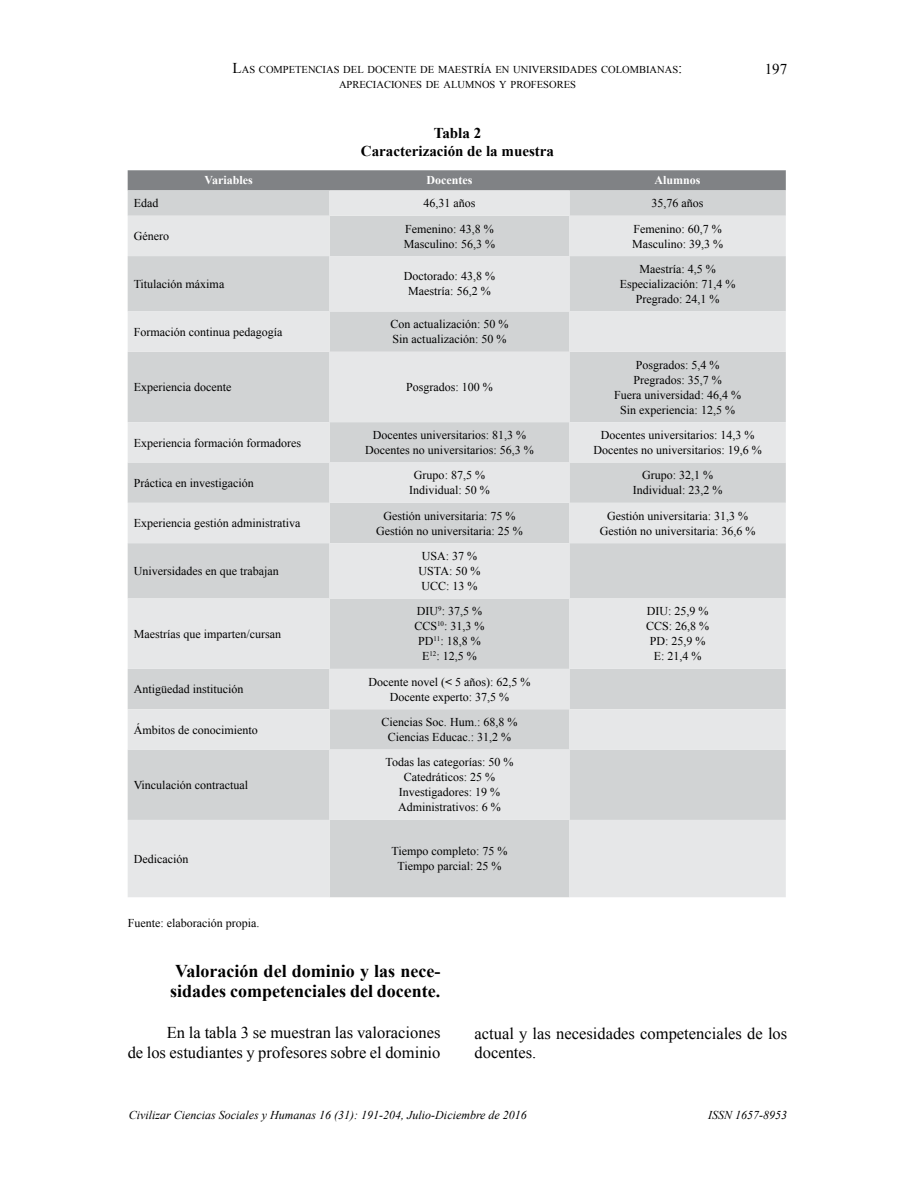
<style>
.page{position:relative;width:915px;height:1191px;background:#fff}
.page>*{position:absolute;margin:0;border:0;box-sizing:border-box;transform-origin:0 0}
.t1{font:700 18px/20.1px "Times New Roman";color:#000}
.t2{font:16.5px/19.8px "Times New Roman";color:#000;text-align:right}
.t3{font:700 15px/18px "Times New Roman";color:#000;text-align:center}
.t4{font:15px "Times New Roman";color:#000}
.t5{font:12px/15px "Times New Roman";color:#000;text-align:center}
.t6{font:italic 12px "Times New Roman";color:#000}
.t7{font:700 12px "Times New Roman";color:#fff}
.t8{font:10.5px/15px "Times New Roman";color:#000;text-align:center}
.s1{font-size:15px}
.s2{font-weight:700}
</style>
<div class="page">
<div style="left:128px;top:170px;width:657px;height:20px;background:#808285"></div>
<svg style="left:128px;top:190px;width:657px;height:707px;fill:#e6e7e8"></svg>
<p class="t8" style="left:232px;top:62px;width:451px"><span class="s1">L</span>AS COMPETENCIAS DEL DOCENTE DE MAESTRÍA EN UNIVERSIDADES COLOMBIANAS<span class="s1">:<br></span>APRECIACIONES DE ALUMNOS Y PROFESORES</p>
<p class="t3" style="left:361px;top:123px;width:194px">Tabla 2<br>Caracterización de la muestra</p>
<p class="t7" style="left:204px;top:172px;width:50px">Variables</p>
<p class="t7" style="left:426px;top:172px;width:47px">Docentes</p>
<p class="t7" style="left:654px;top:172px;width:48px">Alumnos</p>
<p class="t5" style="left:134px;top:195px;width:26px">Edad</p>
<p class="t5" style="left:423px;top:195px;width:53px">46,31 años</p>
<p class="t5" style="left:651px;top:195px;width:53px">35,76 años</p>
<p class="t5" style="left:134px;top:228px;width:37px">Género</p>
<p class="t5" style="left:404px;top:221px;width:92px;text-align:left">Femenino: 43,8 %<br>Masculino: 56,3 %</p>
<p class="t5" style="left:632px;top:221px;width:92px;text-align:left">Femenino: 60,7 %<br>Masculino: 39,3 %</p>
<p class="t5" style="left:134px;top:276px;width:92px">Titulación máxima</p>
<p class="t5" style="left:404px;top:269px;width:92px">Doctorado: 43,8 %<br>Maestría: 56,2 %</p>
<p class="t5" style="left:619px;top:261px;width:117px">Maestría: 4,5 %<br>Especialización: 71,4 %<br>Pregrado: 24,1 %</p>
<p class="t5" style="left:134px;top:324px;width:150px">Formación continua pedagogía</p>
<p class="t5" style="left:390px;top:316px;width:119px;text-align:left">Con actualización: 50 %<br>Sin actualización: 50 %</p>
<p class="t5" style="left:134px;top:379px;width:99px">Experiencia docente</p>
<p class="t5" style="left:406px;top:379px;width:88px">Posgrados: 100 %</p>
<p class="t5" style="left:614px;top:357px;width:128px">Posgrados: 5,4 %<br>Pregrados: 35,7 %<br>Fuera universidad: 46,4 %<br>Sin experiencia: 12,5 %</p>
<p class="t4" style="left:764px;top:59px;width:24px">197</p>
<p class="t5" style="left:134px;top:435px;width:169px">Experiencia formación formadores</p>
<p class="t5" style="left:365px;top:427px;width:170px">Docentes universitarios: 81,3 %<br>Docentes no universitarios: 56,3 %</p>
<p class="t5" style="left:593px;top:427px;width:170px">Docentes universitarios: 14,3 %<br>Docentes no universitarios: 19,6 %</p>
<p class="t5" style="left:134px;top:475px;width:121px">Práctica en investigación</p>
<p class="t5" style="left:409px;top:467px;width:82px">Grupo: 87,5 %<br>Individual: 50 %</p>
<p class="t5" style="left:632px;top:467px;width:91px">Grupo: 32,1 %<br>Individual: 23,2 %</p>
<p class="t5" style="left:134px;top:515px;width:168px">Experiencia gestión administrativa</p>
<p class="t5" style="left:376px;top:508px;width:148px">Gestión universitaria: 75 %<br>Gestión no universitaria: 25 %</p>
<p class="t5" style="left:599px;top:508px;width:157px">Gestión universitaria: 31,3 %<br>Gestión no universitaria: 36,6 %</p>
<p class="t5" style="left:134px;top:563px;width:146px">Universidades en que trabajan</p>
<p class="t5" style="left:418px;top:548px;width:63px;text-align:left">USA: 37 %<br>USTA: 50 %<br>UCC: 13 %</p>
<p class="t5" style="left:134px;top:626px;width:149px">Maestrías que imparten/cursan</p>
<p class="t5" style="left:414px;top:603px;width:72px">DIU<sup>9</sup>: 37,5 %<br>CCS<sup>10</sup>: 31,3 %<br>PD<sup>11</sup>: 18,8 %<br>E<sup>12</sup>: 12,5 %</p>
<p class="t5" style="left:646px;top:603px;width:65px">DIU: 25,9 %<br>CCS: 26,8 %<br>PD: 25,9 %<br>E: 21,4 %</p>
<p class="t5" style="left:134px;top:681px;width:111px">Antigüedad institución</p>
<p class="t5" style="left:368px;top:674px;width:163px">Docente novel (<span class="s2">&lt;</span> 5 años): 62,5 %<br>Docente experto: 37,5 %</p>
<p class="t5" style="left:134px;top:722px;width:125px">Ámbitos de conocimiento</p>
<p class="t5" style="left:381px;top:714px;width:137px">Ciencias Soc. Hum.: 68,8 %<br>Ciencias Educac.: 31,2 %</p>
<p class="t5" style="left:134px;top:777px;width:116px">Vinculación contractual</p>
<p class="t5" style="left:385px;top:754px;width:129px">Todas las categorías: 50 %<br>Catedráticos: 25 %<br>Investigadores: 19 %<br>Administrativos: 6 %</p>
<p class="t5" style="left:134px;top:851px;width:56px">Dedicación</p>
<p class="t5" style="left:391px;top:843px;width:117px">Tiempo completo: 75 %<br>Tiempo parcial: 25 %</p>
<p class="t5" style="left:128px;top:915px;width:133px">Fuente: elaboración propia.</p>
<h1 class="t1" style="left:170px;top:960px;width:272px">Valoración del dominio y las nece&shy;sidades competenciales del docente.</h1>
<h2 class="t2" style="left:128px;top:1022px;width:314px">En la tabla 3 se muestran las valoraciones<br>de los estudiantes y profesores sobre el dominio</h2>
<h2 class="t2" style="left:474px;top:1023px;width:314px;text-align:left">actual y las necesidades competenciales de los docentes.</h2>
<p class="t6" style="left:129px;top:1106px;width:399px">Civilizar Ciencias Sociales y Humanas 16 (31): 191-204, Julio-Diciembre de 2016</p>
<p class="t6" style="left:708px;top:1106px;width:80px">ISSN 1657-8953</p>
</div>
